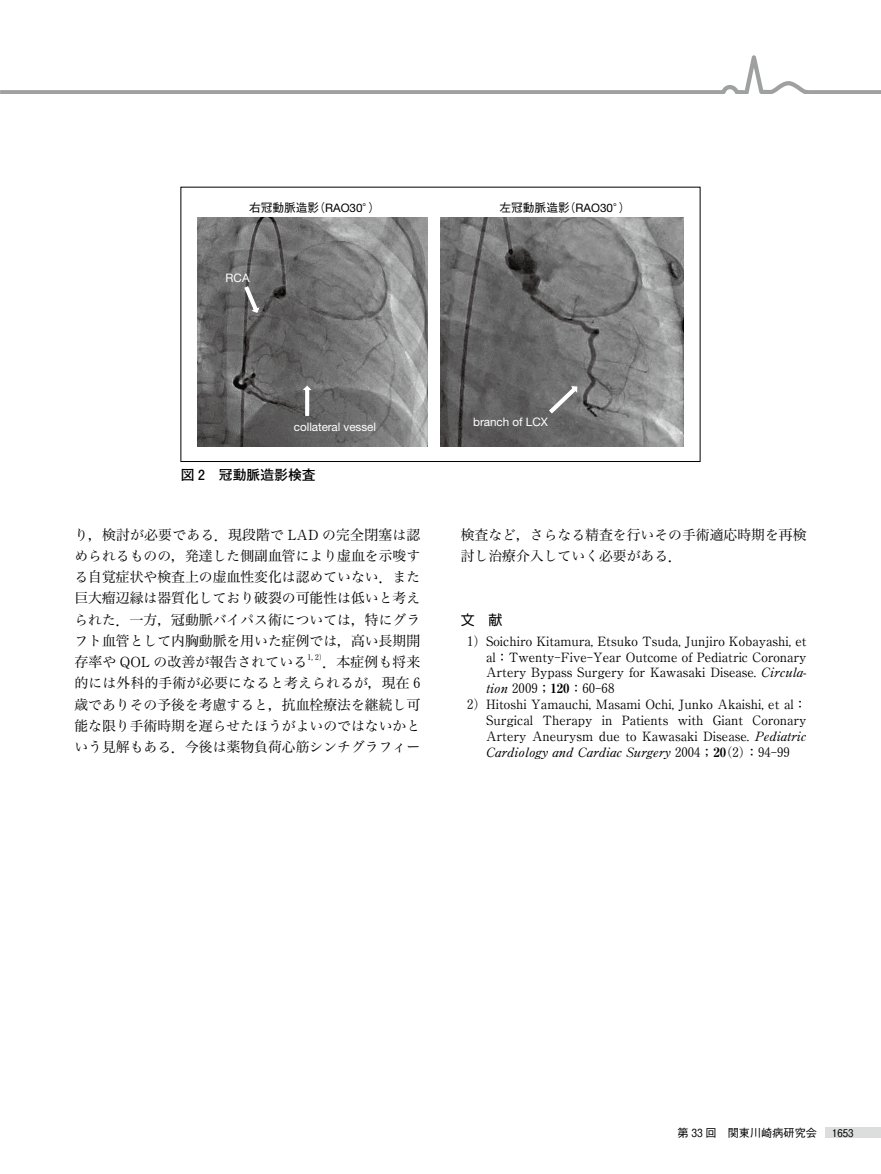
<style>
.page{position:relative;width:881px;height:1174px;background:#fff}
.page>*{position:absolute;margin:0;border:0;box-sizing:border-box;transform-origin:0 0}
.t1{font:13.8px/21.3px "Hira Min Pro W3";color:#000;text-align:justify}
.t2{font:700 13.8px "Futo Go B101 Pr 5";color:#000}
.t3{font:13.8px "Shin Go Pr 5";color:#000}
.t4{font:12.75px/15.9px "Ryumin Pr 5";color:#000;text-align:justify}
.t5{font:12.75px "Ryumin Pr 5 Regular.";color:#000}
.t6{font:12.75px "Tsuku Min Pro R";color:#000}
.t7{font:11.7px "Helvetica Neue LT Std";color:#fff}
.t8{font:11.7px "Gothic BBB Pr 6 Medium 90 msp RKSJ H";color:#000}
.t9{font:500 11.1px "Gothic BBB Pr 5";color:#000}
.t10{font:500 10.65px "Gothic BBB Pr 5";color:#000}
.t11{font:7.65px "Tsuku Min Pro R";color:#000}
.s1{font-family:"Helvetica Neue LT Std"}
.s2{font-family:"Ryumin Pr 5"}
.s3{font-family:"Tsuku Min Pro R"}
.s4{font-family:"Hira Min Pro W3"}
.s5{font-family:"Ryumin Pr 5 Regular."}
.s6{font-family:"Ryumin Pr 5";font-weight:700;font-stretch:expanded}
</style>
<div class="page">
<div style="left:825px;top:1127px;width:55px;height:10px;background:#dcdddd"></div>
<svg style="left:0;top:55px;width:880px;height:39px"></svg>
<div style="left:180px;top:187px;width:520px;height:275px;border:1px solid #000"></div>
<img style="left:198px;top:217px;width:229px;height:230px">
<img style="left:440px;top:217px;width:242px;height:230px">
<svg style="left:547px;top:385px;width:30px;height:29px"></svg>
<svg style="left:301px;top:384px;width:12px;height:32px"></svg>
<svg style="left:243px;top:285px;width:18px;height:29px"></svg>
<p class="t8" style="left:249px;top:198px;width:132px">右冠動脈造影（<span class="s1">RAO30</span>°）</p>
<p class="t8" style="left:499px;top:198px;width:132px">左冠動脈造影（<span class="s1">RAO30</span>°）</p>
<p class="t7" style="left:225px;top:271px;width:26px">RCA</p>
<p class="t7" style="left:293px;top:420px;width:84px">collateral vessel</p>
<p class="t2" style="left:181px;top:468px;width:136px">図 2 冠動脈造影検査</p>
<p class="t1" style="left:74px;top:525px;width:347px">り，検討が必要である．現段階で <span class="s2">LAD</span> の完全閉塞は認められるものの，発達した側副血管により虚血を示唆する自覚症状や検査上の虚血性変化は認めていない．また巨大瘤辺縁は器質化しており破裂の可能性は低いと考えられた．一方，冠動脈バイパス術については，特にグラフト血管として内胸動脈を用いた症例では，高い長期開存率や <span class="s2">QOL</span> の改善が報告されている</p>
<p class="t11" style="left:307px;top:653px;width:17px">1,2<span class="s2">)</span></p>
<p class="t1" style="left:74px;top:653px;width:347px;text-indent:248px">．本症例も将来的には外科的手術が必要になると考えられるが，現在 <span class="s3">6</span>歳でありその予後を考慮すると，抗血栓療法を継続し可能な限り手術時期を遅らせたほうがよいのではないかという見解もある．今後は薬物負荷心筋シンチグラフィー</p>
<p class="t7" style="left:473px;top:415px;width:76px">branch of LCX</p>
<p class="t1" style="left:460px;top:525px;width:347px">検査など，さらなる精査を行いその手術適応時期を再検討し治療介入していく必要がある．</p>
<p class="t3" style="left:460px;top:613px;width:43px">文 献</p>
<p class="t4" style="left:486px;top:633px;width:321px;text-indent:-19px"><span class="s3">1</span>) Soichiro Kitamura, Etsuko Tsuda, Junjiro Kobayashi, et al<span class="s4">：</span>Twenty-Five-Year Outcome of Pediatric Coronary Artery Bypass Surgery for Kawasaki Disease. <span class="s5">Circula</span>-</p>
<p class="t6" style="left:486px;top:681px;width:130px"><span class="s5">tion</span> 2009<span class="s4">；</span><span class="s6">120</span><span class="s4">：</span>60<span class="s2">-</span>68</p>
<p class="t4" style="left:486px;top:697px;width:321px;text-indent:-19px"><span class="s3">2</span>) Hitoshi Yamauchi, Masami Ochi, Junko Akaishi, et al<span class="s4">：</span>Surgical Therapy in Patients with Giant Coronary Artery Aneurysm due to Kawasaki Disease. <span class="s5">Pediatric</span></p>
<p class="t5" style="left:486px;top:747px;width:305px">Cardiology and Cardiac Surgery <span class="s3">2004</span><span class="s4">；</span><span class="s6">20</span><span class="s2">(</span><span class="s3">2</span><span class="s2">)</span><span class="s4">：</span><span class="s3">94</span><span class="s2">-</span><span class="s3">99</span></p>
<p class="t9" style="left:677px;top:1127px;width:141px">第 33 回 関東川崎病研究会</p>
<p class="t10" style="left:831px;top:1127px;width:23px">1653</p>
</div>
